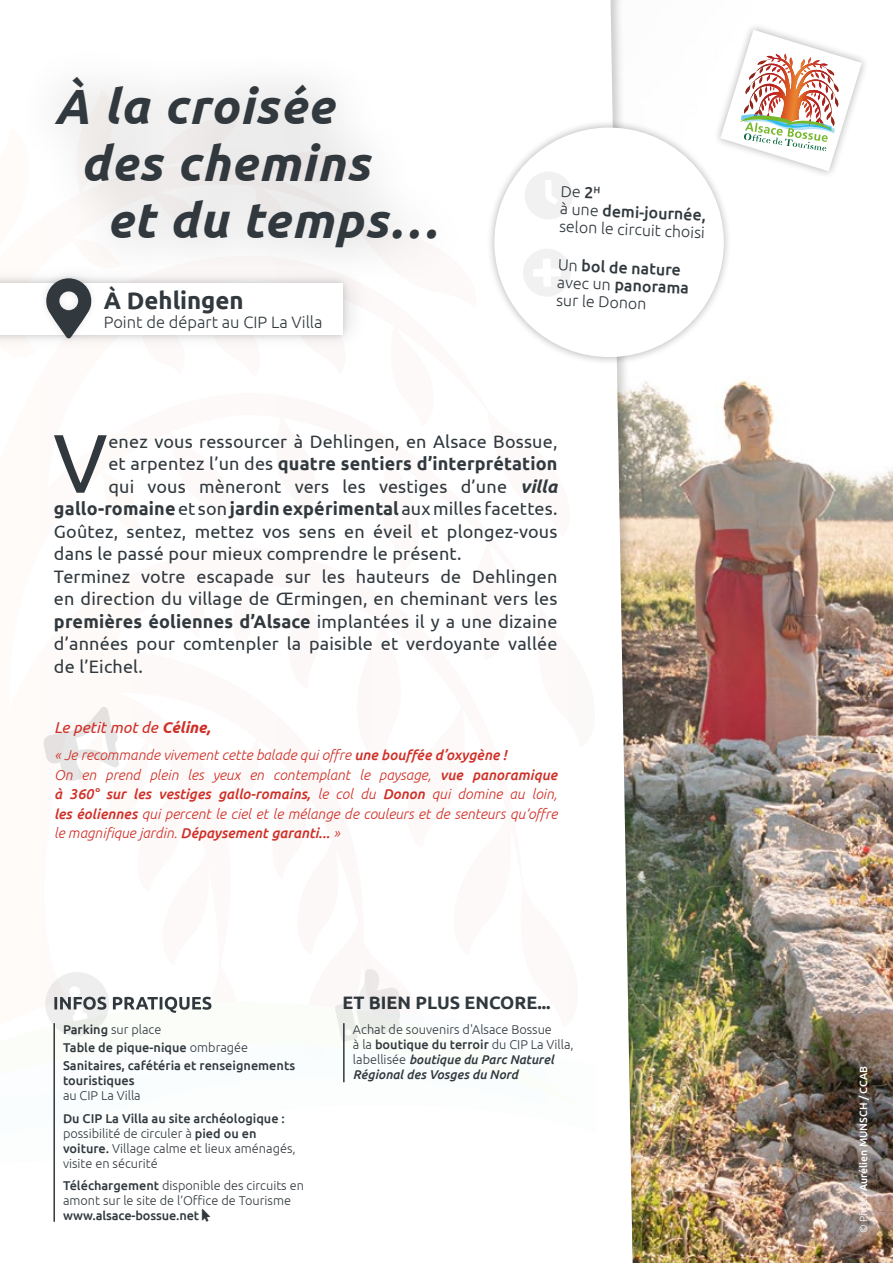
<style>
.page{position:relative;width:893px;height:1263px;background:#fff}
.page>*{position:absolute;margin:0;border:0;box-sizing:border-box;transform-origin:0 0}
.t1{font:82.95px "Ubuntu";color:#31393e}
.t2{font:italic 700 49.5px "Ubuntu";letter-spacing:.025em;color:#31393e}
.t3{font:49.5px "Font Awesome 5 Free Solid";color:#31393e}
.t4{font:700 24px "Ubuntu";color:#31393e}
.t5{font:18px "Ubuntu";letter-spacing:.01em;color:#31393e}
.t6{font:700 18px "Ubuntu";letter-spacing:.01em;color:#31393e}
.t7{font:300 16.5px "Ubuntu";color:#31393e}
.t8{font:300 16.05px/17.7px "Ubuntu";color:#31393e}
.t9{font:500 16.05px/17.4px "Ubuntu";color:#31393e}
.t10{font:italic 15.75px "Ubuntu";color:#cf2f27}
.t11{font:italic 300 14.25px/19.5px "Ubuntu";color:#cf2f27}
.t12{font:300 12.75px/15px "Ubuntu";color:#31393e}
.t13{font:500 12.75px/18px "Ubuntu";color:#31393e}
.t14{font:500 10.5px "Ubuntu";color:#fff}
.s1{font-weight:500}
.s2{font-weight:300}
.s3{font-weight:400}
.s4{font-weight:700;font-style:italic}
.s5{font-weight:700}
.s6{font-weight:500;font-style:italic}
</style>
<div class="page">
<img style="left:646px;top:380px;width:247px;height:883px">
<img style="left:610px;top:0;width:23px;height:1263px">
<div style="left:13px;top:37px;width:465px;height:253px;background:#000;opacity:.3"></div>
<div style="left:0;top:260px;width:370px;height:95px;background:#fcfaf9"></div>
<div style="left:0;top:275px;width:350px;height:68px;background:#000;opacity:.2"></div>
<div style="left:0;top:283px;width:342px;height:51px;background:#fff"></div>
<div style="left:38px;top:270px;width:61px;height:76px;background:#000;opacity:.1"></div>
<hr style="left:343px;top:1023px;width:2px;height:59px;background:#31393e">
<hr style="left:53px;top:1023px;width:2px;height:199px;background:#31393e">
<div style="left:486px;top:119px;width:247px;height:247px;background:#000;opacity:.3"></div>
<svg style="left:493px;top:126px;width:232px;height:233px"></svg>
<div style="left:518px;top:165px;width:61px;height:61px;background:#fff"></div>
<div style="left:517px;top:242px;width:60px;height:61px;background:#fff"></div>
<div style="left:712px;top:22px;width:157px;height:157px;background:#fff"></div>
<svg style="left:720px;top:30px;width:142px;height:141px"></svg>
<svg style="left:46px;top:278px;width:45px;height:61px"></svg>
<svg style="left:53px;top:996px;width:292px;height:84px"></svg>
<svg style="left:579px;top:171px;width:21px;height:49px"></svg>
<h2 class="t2" style="left:54px;top:77px;width:281px">À la croisée</h2>
<h2 class="t2" style="left:80px;top:134px;width:291px">des chemins</h2>
<h2 class="t2" style="left:106px;top:191px;width:332px">et du temps…</h2>
<p class="t7" style="left:46px;top:312px;width:278px">●▼ Point de départ au CIP La Villa</p>
<h3 class="t4" style="left:104px;top:286px;width:141px">À Dehlingen</h3>
<p class="t8" style="left:561px;top:199px;width:148px;rotate:3deg">à une <span class="s1">demi-journée, </span>selon le circuit choisi</p>
<p class="t9" style="left:558px;top:255px;width:134px;rotate:3deg"><span class="s2">Un</span> bol de nature <span class="s2">avec un</span> panorama</p>
<h2 class="t3" style="left:522px;top:248px;width:26px;rotate:-1deg">●◆▲●</h2>
<p class="t8" style="left:557px;top:290px;width:92px;rotate:3deg">sur le Donon</p>
<h1 class="t1" style="left:53px;top:413px;width:56px">V</h1>
<h3 class="t5" style="left:108px;top:430px;width:451px">enez vous ressourcer à Dehlingen, en Alsace Bossue,</h3>
<h3 class="t6" style="left:108px;top:453px;width:450px"><span class="s3">et arpentez l’un des</span> quatre sentiers d’interprétation</h3>
<h3 class="t5" style="left:108px;top:475px;width:451px">qui vous mèneront vers les vestiges d’une <span class="s4">villa</span></h3>
<h3 class="t6" style="left:54px;top:498px;width:505px">gallo-romaine <span class="s3">et son</span> jardin expérimental <span class="s3">aux milles facettes.</span></h3>
<h3 class="t5" style="left:54px;top:520px;width:505px">Goûtez, sentez, mettez vos sens en éveil et plongez-vous</h3>
<h3 class="t5" style="left:54px;top:543px;width:409px">dans le passé pour mieux comprendre le présent.</h3>
<h3 class="t5" style="left:54px;top:565px;width:505px">Terminez votre escapade sur les hauteurs de Dehlingen</h3>
<h3 class="t5" style="left:54px;top:588px;width:505px">en direction du village de Œrmingen, en cheminant vers les</h3>
<h3 class="t6" style="left:54px;top:610px;width:505px">premières éoliennes d’Alsace <span class="s3">implantées il y a une dizaine</span></h3>
<h3 class="t5" style="left:54px;top:633px;width:505px">d’années pour comtenpler la paisible et verdoyante vallée</h3>
<h3 class="t5" style="left:54px;top:655px;width:90px">de l’Eichel.</h3>
<p class="t10" style="left:54px;top:718px;width:158px">Le petit mot de <span class="s5">Céline,</span></p>
<p class="t11" style="left:54px;top:745px;width:505px">« Je recommande vivement cette balade qui offre <span class="s1">une bouffée d’oxygène !<br></span>On en prend plein les yeux en contemplant le paysage, <span class="s1">vue panoramique à 360° sur les vestiges gallo-romains,</span> le col du <span class="s1">Donon</span> qui domine au loin, <span class="s1">les éoliennes</span> qui percent le ciel et le mélange de couleurs et de senteurs qu’offre le magnifique jardin. <span class="s1">Dépaysement garanti...</span> »</p>
<p class="t13" style="left:63px;top:1020px;width:187px">Parking <span class="s2">sur place<br></span>Table de pique-nique <span class="s2">ombragée</span></p>
<p class="t13" style="left:63px;top:1057px;width:234px;line-height:15px">Sanitaires, cafétéria et renseignements touristiques</p>
<p class="t12" style="left:63px;top:1088px;width:79px">au CIP La Villa</p>
<p class="t12" style="left:63px;top:1110px;width:234px"><span class="s1">Du CIP La Villa au site archéologique : </span>possibilité de circuler à <span class="s1">pied ou en voiture.</span> Village calme et lieux aménagés, visite en sécurité</p>
<p class="t12" style="left:63px;top:1178px;width:242px"><span class="s1">Téléchargement</span> disponible des circuits en amont sur le site de l’Office de Tourisme <span class="s1">www.alsace-bossue.net</span> □◆▲□■▼</p>
<h3 class="t6" style="left:343px;top:992px;width:210px">ET BIEN PLUS ENCORE...</h3>
<p class="t12" style="left:353px;top:1022px;width:222px">Achat de souvenirs d'Alsace Bossue<br>à la <span class="s1">boutique du terroir</span> du CIP La Villa, labellisée <span class="s6">boutique du Parc Naturel Régional des Vosges du Nord</span></p>
<p class="t14" style="left:857px;top:1233px;width:169px;rotate:-90deg"><span class="s2">© Photo</span> Aurélien MUNSCH / CCAB</p>
</div>
